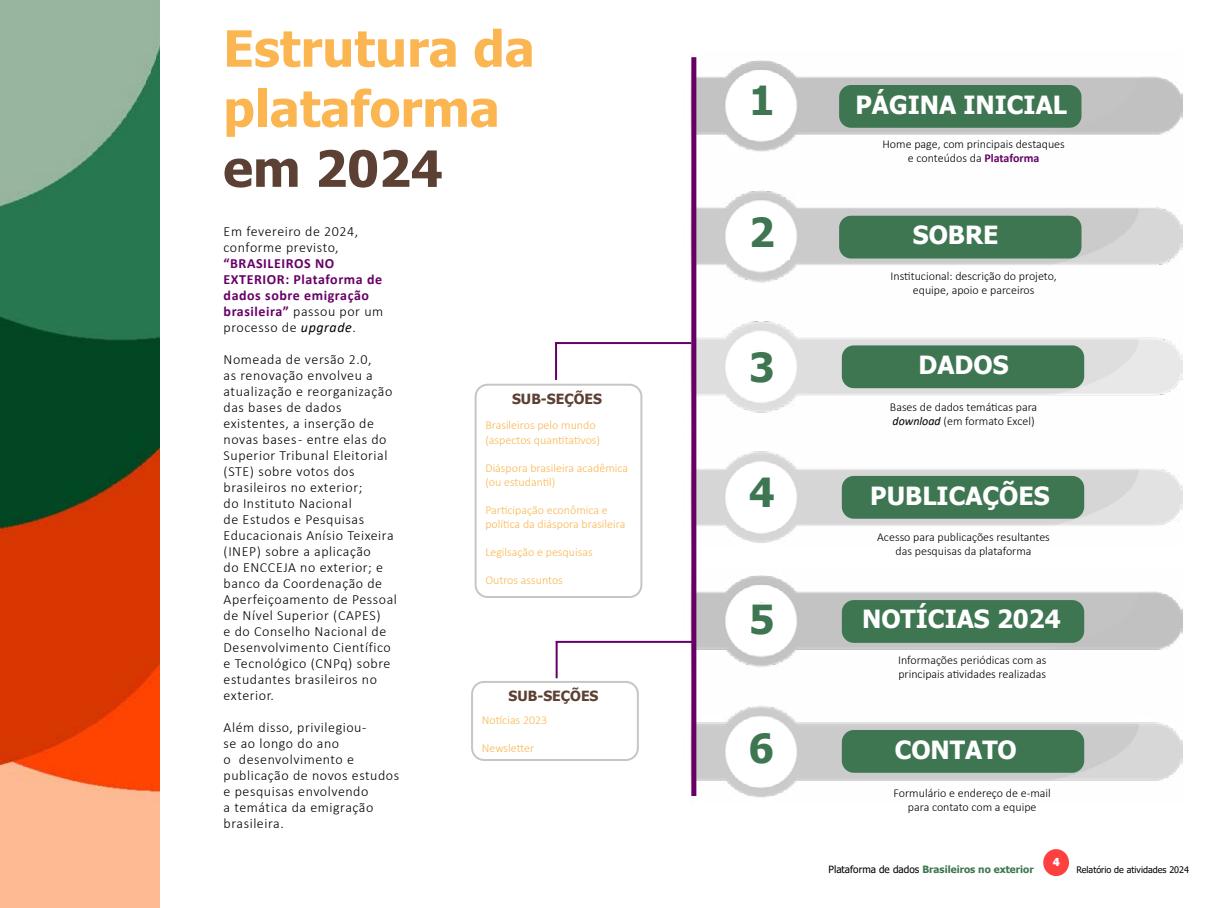
<style>
.page{position:relative;width:1219px;height:908px;background:#fff}
.page>*{position:absolute;margin:0;border:0;box-sizing:border-box;transform-origin:0 0}
.t1{font:700 50px/60px "Tahoma";color:#fbb651}
.t2{font:700 50px "Tahoma";color:#5c4033}
.t3{font:700 40px "Tahoma";color:#3f7652}
.t4{font:700 25px "Tahoma";color:#fff}
.t5{font:300 14px/16px "Calibri";letter-spacing:.04em;color:#000}
.t6{font:700 14px/16px "Calibri";letter-spacing:.04em;color:#606}
.t7{font:700 14px "Tahoma";color:#5c4033}
.t8{font:300 12px/14px "Calibri";color:#000;text-align:center}
.t9{font:300 12px/14px "Calibri";color:#fbb651}
.t10{font:800 12px "Franklin Gothic";color:#fff}
.t11{font:700 10px "Tahoma";color:#3f7652}
.t12{font:9px "Tahoma";color:#000}
.s1{font-weight:300;color:#000}
.s2{font-weight:400;font-style:italic;color:#000}
.s3{font-weight:700;color:#606}
.s4{font-weight:400;font-style:italic}
.s5{font-weight:400;color:#000}
</style>
<div class="page">
<div style="left:1043px;top:848px;width:26px;height:27px;background:#ff4040;border-radius:50%"></div>
<img style="left:0;top:0;width:160px;height:907px">
<img style="left:684px;top:57px;width:498px;height:489px">
<div style="left:734px;top:84px;width:55px;height:44px;background:#fff"></div>
<div style="left:734px;top:216px;width:55px;height:43px;background:#fff"></div>
<div style="left:734px;top:351px;width:55px;height:37px;background:#fff"></div>
<div style="left:740px;top:476px;width:44px;height:37px;background:#fff"></div>
<img style="left:684px;top:566px;width:498px;height:232px">
<div style="left:740px;top:603px;width:44px;height:37px;background:#fff"></div>
<div style="left:739px;top:732px;width:44px;height:37px;background:#fff"></div>
<div style="left:839px;top:85px;width:242px;height:43px;background:#3f7652;border-radius:12px"></div>
<div style="left:839px;top:216px;width:242px;height:42px;background:#3f7652;border-radius:12px"></div>
<div style="left:842px;top:345px;width:242px;height:43px;background:#3f7652;border-radius:12px"></div>
<div style="left:842px;top:475px;width:242px;height:43px;background:#3f7652;border-radius:12px"></div>
<div style="left:842px;top:599px;width:242px;height:43px;background:#3f7652;border-radius:12px"></div>
<div style="left:842px;top:729px;width:242px;height:43px;background:#3f7652;border-radius:12px"></div>
<div style="left:691px;top:57px;width:5px;height:738px;background:#606"></div>
<div style="left:475px;top:383px;width:167px;height:214px;border:2px solid #c6c6c6;border-radius:12px"></div>
<hr style="left:555px;top:342px;width:136px;height:2px;background:#606">
<hr style="left:555px;top:342px;width:2px;height:38px;background:#606">
<hr style="left:556px;top:640px;width:136px;height:2px;background:#606">
<hr style="left:556px;top:640px;width:2px;height:38px;background:#606">
<div style="left:471px;top:680px;width:168px;height:80px;border:2px solid #c6c6c6;border-radius:12px"></div>
<h1 class="t1" style="left:223px;top:21px;width:313px">Estrutura da plataforma</h1>
<h1 class="t2" style="left:223px;top:133px;width:221px">em 2024</h1>
<p class="t5" style="left:224px;top:223px;width:136px">Em fevereiro de 2024, conforme previsto,</p>
<p class="t6" style="left:224px;top:255px;width:161px">“BRASILEIROS NO<br>EXTERIOR: Plataforma de dados sobre emigração brasileira” <span class="s1">passou por um processo de</span> <span class="s2">upgrade</span><span class="s1">.</span></p>
<p class="t5" style="left:224px;top:351px;width:175px">Nomeada de versão 2.0,<br>as renovação envolveu a atualização e reorganização das bases de dados existentes, a inserção de novas bases - entre elas do<br>Superior Tribunal Eleitorial (STE) sobre votos dos brasileiros no exterior;<br>do Instituto Nacional<br>de Estudos e Pesquisas<br>Educacionais Anísio Teixeira (INEP) sobre a aplicação<br>do ENCCEJA no exterior; e banco da Coordenação de<br>Aperfeiçoamento de Pessoal de Nível Superior (CAPES)<br>e do Conselho Nacional de<br>Desenvolvimento Científico e Tecnológico (CNPq) sobre estudantes brasileiros no exterior.</p>
<p class="t5" style="left:224px;top:719px;width:177px">Além disso, privilegiou-<br>se ao longo do ano<br>o desenvolvimento e publicação de novos estudos e pesquisas envolvendo<br>a temática da emigração brasileira.</p>
<p class="t7" style="left:512px;top:388px;width:91px">SUB-SEÇÕES</p>
<p class="t9" style="left:485px;top:418px;width:116px">Brasileiros pelo mundo (aspectos quantitativos)</p>
<p class="t9" style="left:485px;top:460px;width:144px">Diáspora brasileira acadêmica (ou estudantil)</p>
<p class="t9" style="left:485px;top:502px;width:142px">Participação econômica e política da diáspora brasileira</p>
<p class="t9" style="left:485px;top:544px;width:109px">Legilsação e pesquisas</p>
<p class="t9" style="left:485px;top:572px;width:79px">Outros assuntos</p>
<p class="t7" style="left:509px;top:685px;width:91px">SUB-SEÇÕES</p>
<p class="t9" style="left:482px;top:712px;width:67px">Notícias 2023</p>
<p class="t9" style="left:482px;top:740px;width:54px">Newsletter</p>
<h2 class="t3" style="left:749px;top:72px;width:27px">1</h2>
<h2 class="t3" style="left:749px;top:204px;width:27px">2</h2>
<h2 class="t3" style="left:749px;top:339px;width:27px">3</h2>
<h2 class="t3" style="left:749px;top:464px;width:27px">4</h2>
<h2 class="t3" style="left:749px;top:591px;width:27px">5</h2>
<h2 class="t3" style="left:748px;top:720px;width:27px">6</h2>
<h3 class="t4" style="left:855px;top:88px;width:213px">PÁGINA INICIAL</h3>
<p class="t8" style="left:882px;top:137px;width:184px">Home page, com principais destaques e conteúdos da <span class="s3">Plataforma</span></p>
<h3 class="t4" style="left:913px;top:217px;width:87px">SOBRE</h3>
<p class="t8" style="left:891px;top:268px;width:168px">Institucional: descrição do projeto, equipe, apoio e parceiros</p>
<h3 class="t4" style="left:918px;top:347px;width:92px">DADOS</h3>
<p class="t8" style="left:890px;top:399px;width:149px;text-align:left">Bases de dados temáticas para <span class="s4">download</span> (em formato Excel)</p>
<h3 class="t4" style="left:870px;top:477px;width:181px">PUBLICAÇÕES</h3>
<p class="t8" style="left:877px;top:529px;width:174px">Acesso para publicações resultantes das pesquisas da plataforma</p>
<h3 class="t4" style="left:862px;top:601px;width:200px">NOTÍCIAS 2024</h3>
<p class="t8" style="left:898px;top:652px;width:150px;text-align:left">Informações periódicas com as principais atividades realizadas</p>
<h3 class="t4" style="left:895px;top:732px;width:124px">CONTATO</h3>
<p class="t8" style="left:894px;top:785px;width:159px">Formulário e endereço de e-mail para contato com a equipe</p>
<p class="t10" style="left:1053px;top:854px;width:9px">4</p>
<p class="t11" style="left:829px;top:862px;width:207px"><span class="s5">Plataforma de dados</span> Brasileiros no exterior</p>
<p class="t12" style="left:1076px;top:863px;width:114px">Relatório de atividades 2024</p>
</div>
